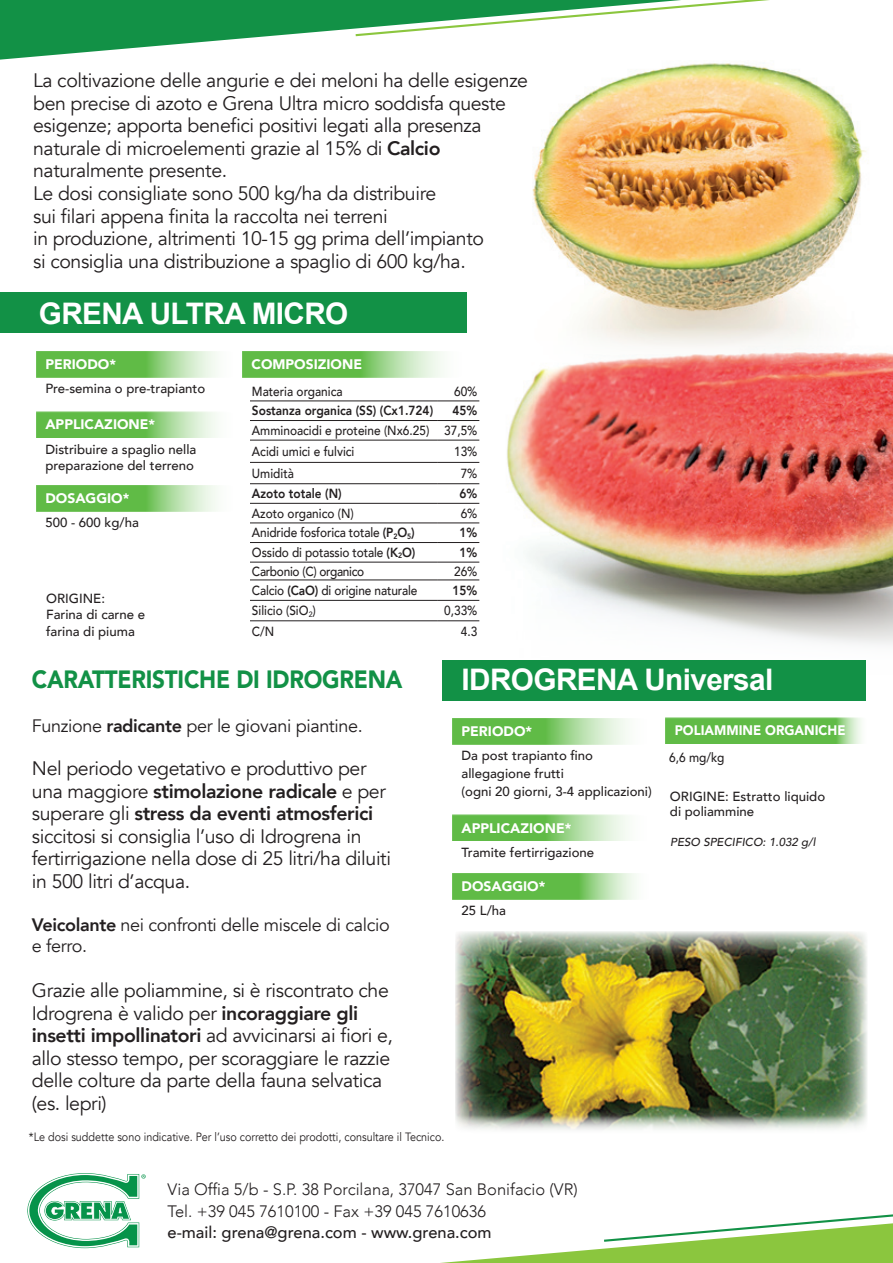
<style>
.page{position:relative;width:893px;height:1263px;background:#fff}
.page>*{position:absolute;margin:0;border:0;box-sizing:border-box;transform-origin:0 0}
.t1{font:700 29.7px "Arial";letter-spacing:-.02em;color:#fff}
.t2{font:900 24.9px "Avenir";letter-spacing:-.01em;color:#129146;scale:.9 1}
.t3{font:19.5px/22.5px "Avenir";letter-spacing:-.02em;color:#231f20}
.t4{font:18px "Avenir";letter-spacing:-.02em;color:#231f20}
.t5{font:300 16.5px "Avenir";color:#231f20}
.t6{font:500 16.5px "Avenir";color:#231f20}
.t7{font:900 13.8px "Avenir";color:#fff}
.t8{font:900 13.8px "Avenir";color:#fff;scale:.94 1}
.t9{font:500 13.2px/18px "Avenir";color:#231f20}
.t10{font:500 13.2px "Avenir";color:#231f20;scale:.9 1}
.t11{font:800 13.2px "Avenir";color:#231f20;scale:.9 1}
.t12{font:500 13.2px "Avenir";letter-spacing:-.025em;color:#231f20;scale:.9 1}
.t13{font:12px "Avenir";color:#231f20;scale:.9 1}
.t14{font:italic 500 11.55px "Avenir";color:#231f20}
.s1{font-weight:800}
</style>
<div class="page">
<img style="left:468px;top:375px;width:425px;height:305px">
<img style="left:455px;top:931px;width:412px;height:199px">
<img style="left:532px;top:63px;width:361px;height:312px">
<svg style="left:27px;top:1173px;width:119px;height:75px"></svg>
<svg style="left:440px;top:1214px;width:453px;height:49px"></svg>
<svg style="left:0;top:0;width:769px;height:60px"></svg>
<svg style="left:452px;top:718px;width:176px;height:26px;background:#8acd77"></svg>
<svg style="left:452px;top:815px;width:176px;height:26px;background:#8acd77"></svg>
<svg style="left:452px;top:873px;width:184px;height:26px;background:#7cc767"></svg>
<div style="left:442px;top:660px;width:423px;height:40px;background:#129146"></div>
<div style="left:665px;top:718px;width:203px;height:26px;background:#60bb46"></div>
<svg style="left:36px;top:351px;width:181px;height:26px;background:#83ca6f"></svg>
<svg style="left:36px;top:412px;width:181px;height:26px;background:#83ca6f"></svg>
<svg style="left:36px;top:485px;width:181px;height:26px;background:#83ca6f"></svg>
<div style="left:0;top:292px;width:466px;height:41px;background:#129146"></div>
<svg style="left:242px;top:351px;width:201px;height:26px;background:#85ca71"></svg>
<hr style="left:250px;top:420px;width:187px;height:1px;background:#231f20">
<hr style="left:437px;top:420px;width:42px;height:1px;background:#231f20">
<hr style="left:250px;top:440px;width:187px;height:1px;background:#231f20">
<hr style="left:437px;top:440px;width:42px;height:1px;background:#231f20">
<hr style="left:250px;top:462px;width:187px;height:1px;background:#231f20">
<hr style="left:437px;top:462px;width:42px;height:1px;background:#231f20">
<hr style="left:250px;top:483px;width:187px;height:1px;background:#231f20">
<hr style="left:437px;top:483px;width:42px;height:1px;background:#231f20">
<hr style="left:250px;top:503px;width:187px;height:1px;background:#231f20">
<hr style="left:437px;top:503px;width:42px;height:1px;background:#231f20">
<hr style="left:250px;top:562px;width:187px;height:1px;background:#231f20">
<hr style="left:437px;top:562px;width:42px;height:1px;background:#231f20">
<hr style="left:250px;top:580px;width:187px;height:1px;background:#231f20">
<hr style="left:437px;top:580px;width:42px;height:1px;background:#231f20">
<hr style="left:250px;top:600px;width:187px;height:1px;background:#231f20">
<hr style="left:437px;top:600px;width:42px;height:1px;background:#231f20">
<hr style="left:250px;top:523px;width:187px;height:1px;background:#231f20">
<hr style="left:437px;top:523px;width:42px;height:1px;background:#231f20">
<hr style="left:250px;top:620px;width:187px;height:1px;background:#231f20">
<hr style="left:437px;top:620px;width:42px;height:1px;background:#231f20">
<hr style="left:250px;top:542px;width:187px;height:1px;background:#231f20">
<hr style="left:437px;top:542px;width:42px;height:1px;background:#231f20">
<hr style="left:250px;top:401px;width:187px;height:1px;background:#231f20">
<hr style="left:437px;top:401px;width:42px;height:1px;background:#231f20">
<p class="t3" style="left:33px;top:70px;width:496px">La coltivazione delle angurie e dei meloni ha delle esigenze</p>
<p class="t3" style="left:33px;top:92px;width:474px">ben precise di azoto e Grena Ultra micro soddisfa queste</p>
<p class="t3" style="left:33px;top:115px;width:450px">esigenze; apporta benefici positivi legati alla presenza</p>
<p class="t3" style="left:33px;top:137px;width:409px">naturale di microelementi grazie al 15% di <span class="s1">Calcio</span></p>
<p class="t3" style="left:33px;top:160px;width:196px">naturalmente presente.</p>
<p class="t3" style="left:33px;top:182px;width:405px">Le dosi consigliate sono 500 kg/ha da distribuire</p>
<p class="t3" style="left:33px;top:205px;width:356px">sui filari appena finita la raccolta nei terreni</p>
<p class="t3" style="left:33px;top:227px;width:452px">in produzione, altrimenti 10-15 gg prima dell’impianto</p>
<p class="t3" style="left:33px;top:250px;width:434px">si consiglia una distribuzione a spaglio di 600 kg/ha.</p>
<p class="t1" style="left:39px;top:292px;width:311px">GRENA ULTRA MICRO</p>
<p class="t7" style="left:252px;top:352px;width:112px">COMPOSIZIONE</p>
<p class="t10" style="left:252px;top:380px;width:102px">Materia organica</p>
<p class="t10" style="left:454px;top:380px;width:27px">60%</p>
<p class="t11" style="left:252px;top:401px;width:203px">Sostanza organica (SS) (Cx1.724)</p>
<p class="t11" style="left:453px;top:401px;width:29px">45%</p>
<p class="t10" style="left:252px;top:419px;width:199px">Amminoacidi e proteine (Nx6.25)</p>
<p class="t10" style="left:444px;top:419px;width:38px">37,5%</p>
<p class="t10" style="left:252px;top:440px;width:115px">Acidi umici e fulvici</p>
<p class="t10" style="left:454px;top:440px;width:27px">13%</p>
<p class="t10" style="left:252px;top:462px;width:48px">Umidità</p>
<p class="t10" style="left:461px;top:462px;width:20px">7%</p>
<p class="t11" style="left:252px;top:483px;width:101px">Azoto totale (N)</p>
<p class="t11" style="left:460px;top:483px;width:21px">6%</p>
<p class="t10" style="left:252px;top:502px;width:115px">Azoto organico (N)</p>
<p class="t10" style="left:461px;top:502px;width:20px">6%</p>
<p class="t10" style="left:252px;top:521px;width:182px">Anidride fosforica totale <span class="s1">(P</span><sub>2</sub><span class="s1">O</span><sub>5</sub><span class="s1">)</span></p>
<p class="t11" style="left:460px;top:523px;width:21px">1%</p>
<p class="t10" style="left:252px;top:541px;width:183px">Ossido di potassio totale <span class="s1">(K</span><sub>2</sub><span class="s1">O)</span></p>
<p class="t11" style="left:460px;top:542px;width:21px">1%</p>
<p class="t12" style="left:252px;top:560px;width:126px">Carbonio (C) organico</p>
<p class="t10" style="left:454px;top:560px;width:27px">26%</p>
<p class="t10" style="left:252px;top:579px;width:185px">Calcio <span class="s1">(CaO)</span> di origine naturale</p>
<p class="t11" style="left:453px;top:580px;width:29px">15%</p>
<p class="t10" style="left:252px;top:599px;width:72px">Silicio (SiO<sub>2</sub>)</p>
<p class="t10" style="left:444px;top:599px;width:38px">0,33%</p>
<p class="t10" style="left:252px;top:620px;width:26px">C/N</p>
<p class="t10" style="left:461px;top:620px;width:20px">4.3</p>
<p class="t7" style="left:45px;top:352px;width:72px">PERIODO*</p>
<p class="t9" style="left:45px;top:379px;width:161px">Pre-semina o pre-trapianto</p>
<p class="t7" style="left:45px;top:413px;width:111px">APPLICAZIONE*</p>
<p class="t9" style="left:45px;top:440px;width:153px;line-height:16.5px">Distribuire a spaglio nella preparazione del terreno</p>
<p class="t7" style="left:45px;top:486px;width:85px">DOSAGGIO*</p>
<p class="t9" style="left:45px;top:513px;width:95px">500 - 600 kg/ha</p>
<p class="t9" style="left:46px;top:588px;width:60px">ORIGINE:</p>
<p class="t9" style="left:46px;top:605px;width:101px">Farina di carne e</p>
<p class="t9" style="left:46px;top:621px;width:90px">farina di piuma</p>
<p class="t2" style="left:32px;top:658px;width:413px">CARATTERISTICHE DI IDROGRENA</p>
<p class="t4" style="left:32px;top:715px;width:332px">Funzione <span class="s1">radicante</span> per le giovani piantine.</p>
<p class="t3" style="left:32px;top:758px;width:361px">Nel periodo vegetativo e produttivo per una maggiore <span class="s1">stimolazione radicale</span> e per superare gli <span class="s1">stress da eventi atmosferici </span>siccitosi si consiglia l’uso di Idrogrena in fertirrigazione nella dose di 25 litri/ha diluiti in 500 litri d’acqua.</p>
<p class="t4" style="left:32px;top:914px;width:359px"><span class="s1">Veicolante</span> nei confronti delle miscele di calcio</p>
<p class="t4" style="left:32px;top:935px;width:57px">e ferro.</p>
<p class="t3" style="left:32px;top:980px;width:362px">Grazie alle poliammine, si è riscontrato che Idrogrena è valido per <span class="s1">incoraggiare gli insetti impollinatori</span> ad avvicinarsi ai fiori e, allo stesso tempo, per scoraggiare le razzie delle colture da parte della fauna selvatica (es. lepri)</p>
<p class="t13" style="left:29px;top:1129px;width:463px">*Le dosi suddette sono indicative. Per l’uso corretto dei prodotti, consultare il Tecnico.</p>
<p class="t1" style="left:462px;top:659px;width:313px">IDROGRENA Universal</p>
<p class="t7" style="left:461px;top:719px;width:72px">PERIODO*</p>
<p class="t9" style="left:461px;top:745px;width:133px">Da post trapianto fino allegagione frutti</p>
<p class="t9" style="left:461px;top:781px;width:192px">(ogni 20 giorni, 3-4 applicazioni)</p>
<p class="t7" style="left:461px;top:816px;width:111px">APPLICAZIONE*</p>
<p class="t9" style="left:461px;top:842px;width:134px">Tramite fertirrigazione</p>
<p class="t7" style="left:461px;top:874px;width:85px">DOSAGGIO*</p>
<p class="t9" style="left:461px;top:900px;width:46px">25 L/ha</p>
<p class="t8" style="left:675px;top:719px;width:183px">POLIAMMINE ORGANICHE</p>
<p class="t10" style="left:669px;top:746px;width:63px">6,6 mg/kg</p>
<p class="t9" style="left:670px;top:786px;width:157px">ORIGINE: Estratto liquido</p>
<p class="t9" style="left:670px;top:801px;width:86px">di poliammine</p>
<p class="t14" style="left:670px;top:835px;width:147px">PESO SPECIFICO: 1.032 g/l</p>
<p class="t5" style="left:167px;top:1179px;width:412px">Via Offia 5/b - S.P. 38 Porcilana, 37047 San Bonifacio (VR)</p>
<p class="t5" style="left:167px;top:1202px;width:320px">Tel. +39 045 7610100 - Fax +39 045 7610636</p>
<p class="t6" style="left:167px;top:1218px;width:326px">e-mail: grena@grena.com - www.grena.com</p>
</div>
